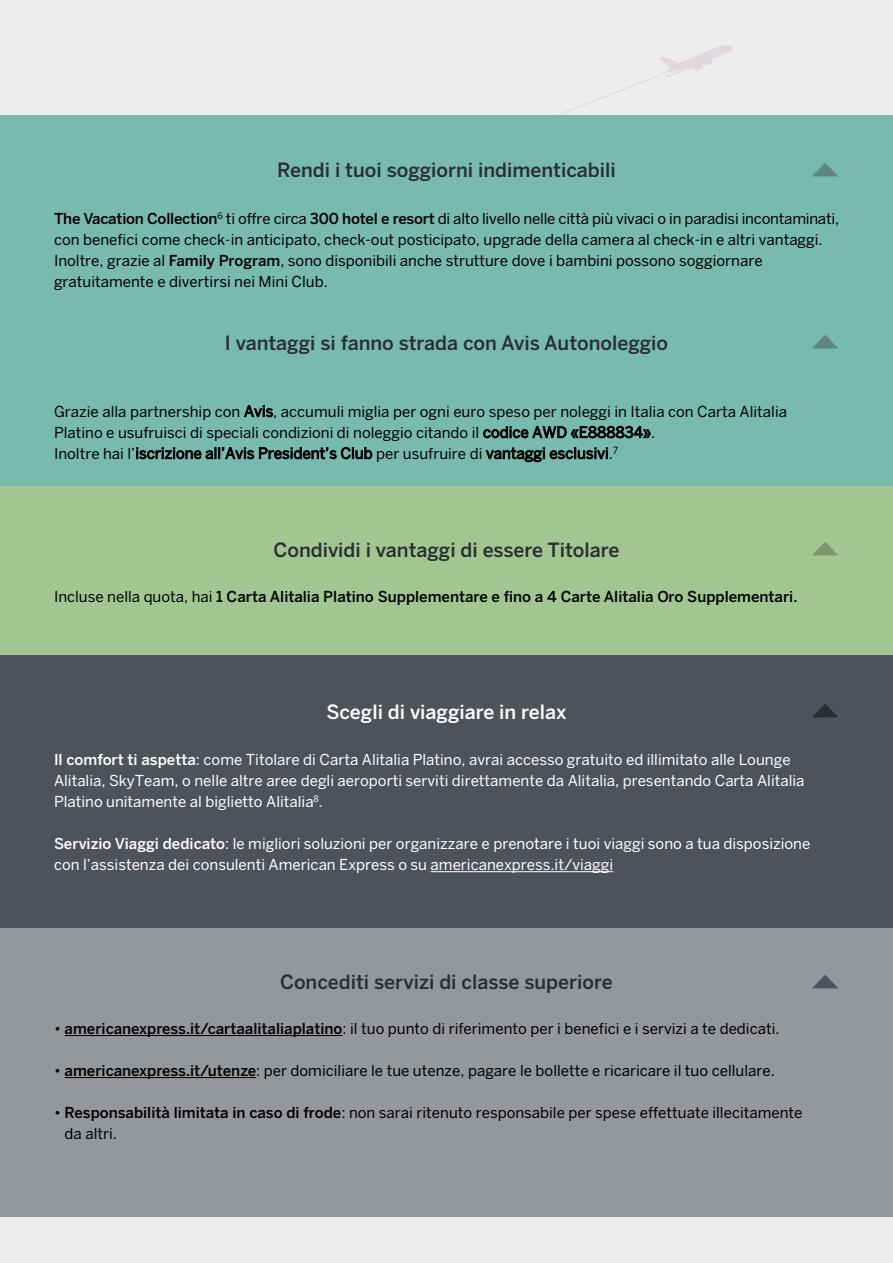
<style>
.page{position:relative;width:893px;height:1263px;background:#fff}
.page>*{position:absolute;margin:0;border:0;box-sizing:border-box;transform-origin:0 0}
.t1{font:500 19.5px "Benton Sans";color:#2a2e31}
.t2{font:500 19.5px "Benton Sans";color:#fff}
.t3{font:15px/21px "Benton Sans";color:#000}
.t4{font:15px/21px "Benton Sans";color:#fff}
.t5{font:15px/21px "Benton Sans";color:#000}
.t6{font:500 15px "Benton Sans";color:#000}
.s1{font-weight:500}
.s2{font-weight:400}
</style>
<div class="page">
<div style="left:0;top:0;width:893px;height:115px;background:#eeecef"></div>
<svg style="left:558px;top:45px;width:175px;height:70px"></svg>
<div style="left:0;top:485px;width:893px;height:170px;background:#a1c692"></div>
<div style="left:0;top:655px;width:893px;height:273px;background:#4e525b"></div>
<hr style="left:431px;top:871px;width:182px;height:1px;background:#fff">
<div style="left:0;top:1217px;width:893px;height:46px;background:#eeecef"></div>
<div style="left:0;top:115px;width:893px;height:370px;background:#78baae"></div>
<div style="left:0;top:928px;width:893px;height:289px;background:#94979c"></div>
<hr style="left:65px;top:1035px;width:278px;height:1px;background:#000">
<hr style="left:65px;top:1077px;width:191px;height:1px;background:#000">
<h1 class="t1" style="left:277px;top:159px;width:340px">Rendi i tuoi soggiorni indimenticabili</h1>
<p class="t3" style="left:54px;top:207px;width:787px"><span class="s1">The Vacation Collection</span><sup>6</sup> ti offre circa <span class="s1">300 hotel e resort</span> di alto livello nelle città più vivaci o in paradisi incontaminati, con benefici come check-in anticipato, check-out posticipato, upgrade della camera al check-in e altri vantaggi.<br>Inoltre, grazie al <span class="s1">Family Program</span>, sono disponibili anche strutture dove i bambini possono soggiornare gratuitamente e divertirsi nei Mini Club.</p>
<h1 class="t1" style="left:225px;top:332px;width:445px">I vantaggi si fanno strada con Avis Autonoleggio</h1>
<p class="t5" style="left:54px;top:400px;width:734px">Grazie alla partnership con Avis, accumuli miglia per ogni euro speso per noleggi in Italia con Carta Alitalia<br>Platino e usufruisci di speciali condizioni di noleggio citando il codice AWD «E888834».<br>Inoltre hai l’iscrizione all’Avis President’s Club per usufruire di vantaggi esclusivi.<sup>7</sup></p>
<h1 class="t1" style="left:274px;top:538px;width:347px">Condividi i vantaggi di essere Titolare</h1>
<p class="t6" style="left:54px;top:588px;width:745px"><span class="s2">Incluse nella quota, hai</span> 1 Carta Alitalia Platino Supplementare e fino a 4 Carte Alitalia Oro Supplementari.</p>
<h1 class="t2" style="left:326px;top:701px;width:241px">Scegli di viaggiare in relax</h1>
<p class="t4" style="left:54px;top:748px;width:752px"><span class="s1">Il comfort ti aspetta</span>: come Titolare di Carta Alitalia Platino, avrai accesso gratuito ed illimitato alle Lounge<br>Alitalia, SkyTeam, o nelle altre aree degli aeroporti serviti direttamente da Alitalia, presentando Carta Alitalia<br>Platino unitamente al biglietto Alitalia<sup>8</sup>.</p>
<p class="t4" style="left:54px;top:832px;width:758px"><span class="s1">Servizio Viaggi dedicato</span>: le migliori soluzioni per organizzare e prenotare i tuoi viaggi sono a tua disposizione con l’assistenza dei consulenti American Express o su americanexpress.it/viaggi</p>
<h1 class="t1" style="left:280px;top:970px;width:334px">Concediti servizi di classe superiore</h1>
<p class="t3" style="left:54px;top:1018px;width:727px">• <span class="s1">americanexpress.it/cartaalitaliaplatino</span>: il tuo punto di riferimento per i benefici e i servizi a te dedicati.</p>
<p class="t3" style="left:54px;top:1060px;width:722px">• <span class="s1">americanexpress.it/utenze</span>: per domiciliare le tue utenze, pagare le bollette e ricaricare il tuo cellulare.</p>
<p class="t3" style="left:65px;top:1102px;width:739px;text-indent:-11px">• <span class="s1">Responsabilità limitata in caso di frode</span>: non sarai ritenuto responsabile per spese effettuate illecitamente da altri.</p>
</div>
